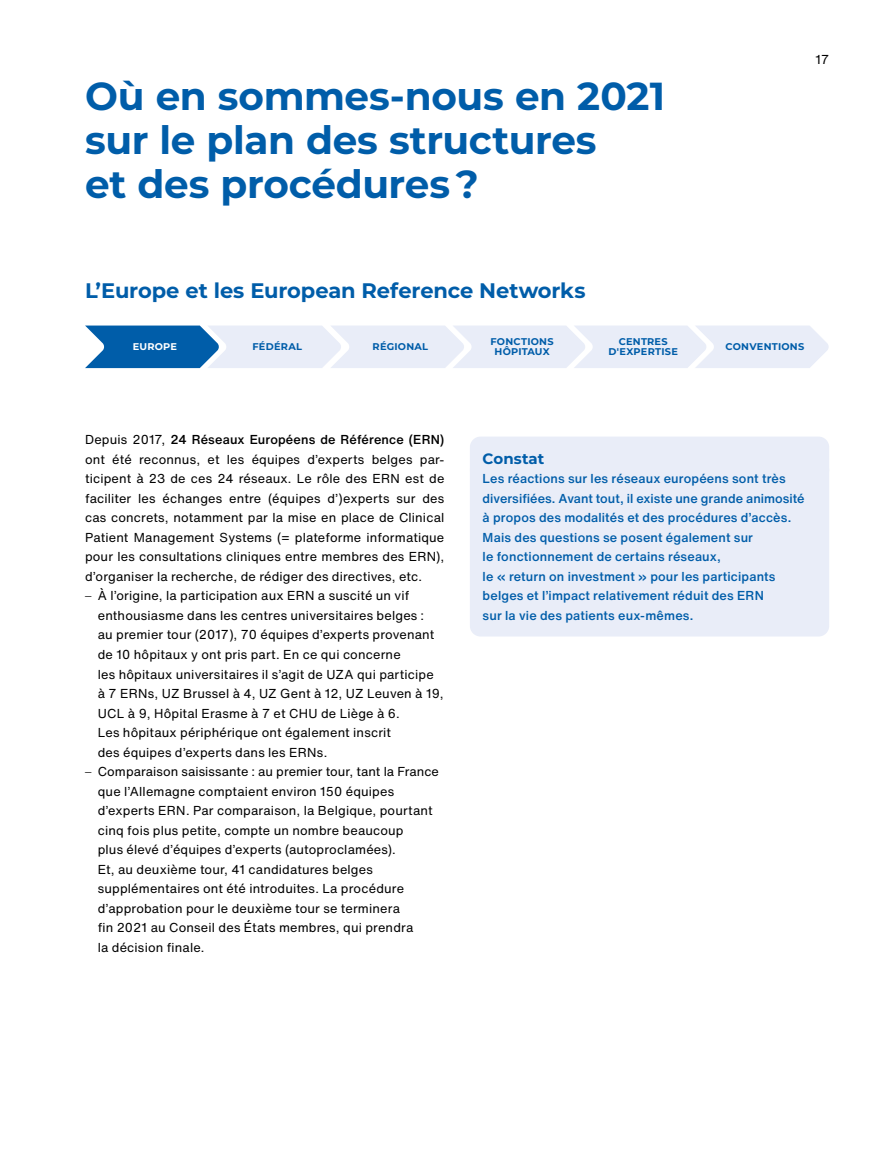
<style>
.page{position:relative;width:893px;height:1149px;background:#fff}
.page>*{position:absolute;margin:0;border:0;box-sizing:border-box;transform-origin:0 0}
.t1{font:700 39px/43.8px "Montserrat";letter-spacing:-.01em;color:#005da9}
.t2{font:700 21px "Montserrat";letter-spacing:-.005em;color:#005da9}
.t3{font:700 15px "Montserrat";color:#005da9}
.t4{font:12.75px/19.5px "Helvetica Now Text";letter-spacing:.015em;color:#000}
.t5{font:500 12.75px/19.5px "Helvetica Now Text";letter-spacing:.01em;color:#005da9}
.t6{font:700 9.75px/10.5px "Montserrat";letter-spacing:.025em;color:#005da9;text-align:center}
.t7{font:700 9.75px "Montserrat";letter-spacing:.02em;color:#fff}
.s1{font-weight:500}
.s2{font-family:"Montserrat"}
</style>
<div class="page">
<div style="left:470px;top:436px;width:359px;height:44px;background:#e9edf8;border-radius:11px"></div>
<div style="left:470px;top:459px;width:359px;height:177px;background:#e9edf8;border-radius:11px"></div>
<svg style="left:85px;top:325px;width:744px;height:43px;background:#c7d8ec"></svg>
<h1 class="t1" style="left:85px;top:73px;width:581px">Où en sommes-nous en 2021 sur le plan des structures<br>et des procédures ?</h1>
<p class="t4" style="left:815px;top:49px;width:15px">17</p>
<h2 class="t2" style="left:85px;top:276px;width:502px">L’Europe et les European Reference Networks</h2>
<p class="t7" style="left:133px;top:340px;width:46px">EUROPE</p>
<p class="t6" style="left:252px;top:341px;width:51px">FÉDÉRAL</p>
<p class="t6" style="left:373px;top:341px;width:57px">RÉGIONAL</p>
<p class="t6" style="left:491px;top:336px;width:65px">FONCTIONS<br>HÔPITAUX</p>
<p class="t6" style="left:609px;top:336px;width:71px">CENTRES<br>D'EXPERTISE</p>
<p class="t6" style="left:725px;top:341px;width:80px">CONVENTIONS</p>
<p class="t4" style="left:85px;top:429px;width:361px;text-align:justify">Depuis 2017, <span class="s1">24 Réseaux Européens de Référence (ERN) </span>ont été reconnus, et les équipes d’experts belges par&shy;ticipent à 23 de ces 24 réseaux. Le rôle des ERN est de faciliter les échanges entre (équipes d’)experts sur des cas concrets, notamment par la mise en place de Clinical Patient Management Systems (= plateforme informatique pour les consultations cliniques entre membres des ERN), d’organiser la recherche, de rédiger des directives, etc.</p>
<p class="t4" style="left:98px;top:585px;width:347px;text-indent:-13px"><span class="s2">–</span> À l’origine, la participation aux ERN a suscité un vif enthousiasme dans les centres universitaires belges :<br>au premier tour (2017), 70 équipes d’experts provenant de 10 hôpitaux y ont pris part. En ce qui concerne<br>les hôpitaux universitaires il s’agit de UZA qui participe à 7 ERNs, UZ Brussel à 4, UZ Gent à 12, UZ Leuven à 19, UCL à 9, Hôpital Erasme à 7 et CHU de Liège à 6.<br>Les hôpitaux périphérique ont également inscrit<br>des équipes d’experts dans les ERNs.</p>
<p class="t4" style="left:98px;top:761px;width:343px;text-indent:-13px"><span class="s2">–</span> Comparaison saisissante : au premier tour, tant la France que l’Allemagne comptaient environ 150 équipes d’experts ERN. Par comparaison, la Belgique, pourtant cinq fois plus petite, compte un nombre beaucoup<br>plus élevé d’équipes d’experts (autoproclamées).<br>Et, au deuxième tour, 41 candidatures belges supplémentaires ont été introduites. La procédure d’approbation pour le deuxième tour se terminera<br>fin 2021 au Conseil des États membres, qui prendra<br>la décision finale.</p>
<p class="t3" style="left:483px;top:448px;width:63px">Constat</p>
<p class="t5" style="left:483px;top:468px;width:323px">Les réactions sur les réseaux européens sont très diversifiées. Avant tout, il existe une grande animosité à propos des modalités et des procédures d’accès.<br>Mais des questions se posent également sur<br>le fonctionnement de certains réseaux,<br>le « return on investment » pour les participants belges et l’impact relativement réduit des ERN<br>sur la vie des patients eux-mêmes.</p>
</div>
